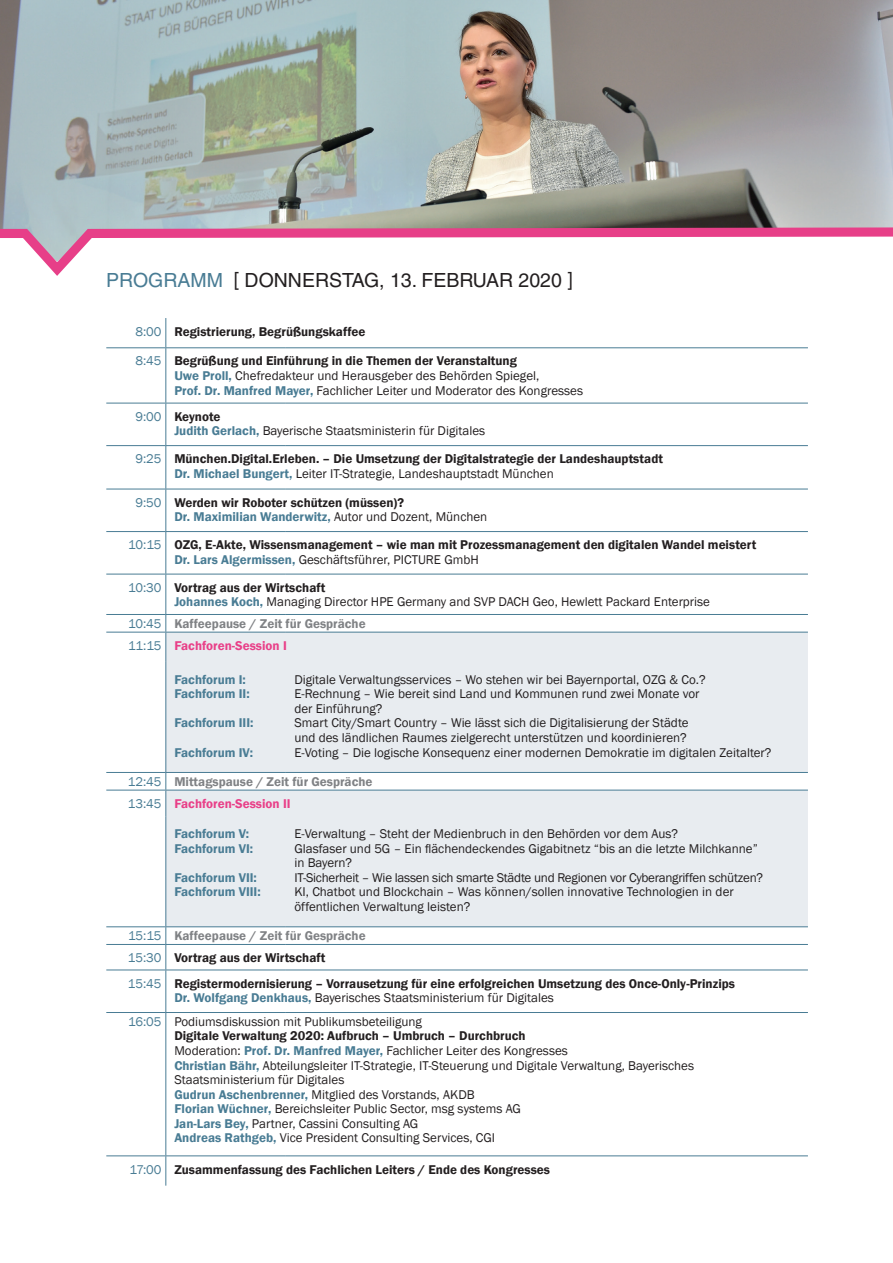
<style>
.page{position:relative;width:893px;height:1263px;background:#fff}
.page>*{position:absolute;margin:0;border:0;box-sizing:border-box;transform-origin:0 0}
.t1{font:19.5px "Helvetica";color:#231f20}
.t2{font:13.05px/14.5px "Franklin Gothic";color:#231f20}
.t3{font:600 13.05px/14.5px "Franklin Gothic";color:#231f20}
.t4{font:600 13.05px/21.9px "Franklin Gothic";color:#808285}
.t5{font:600 13.05px/14.5px "Franklin Gothic";color:#497c94}
.s1{color:#497c94}
.s2{font-weight:400;color:#497c94}
.s3{font-weight:600}
.s4{font-weight:600;color:#497c94}
.s5{font-weight:400}
.s6{color:#e83f88}
.s7{color:#231f20}
</style>
<div class="page">
<svg style="left:166px;top:532px;width:642px;height:82px"></svg>
<div style="left:166px;top:633px;width:642px;height:293px;background:#e8ecf0"></div>
<svg style="left:165px;top:318px;width:1px;height:29px"></svg>
<hr style="left:106px;top:347px;width:60px;height:1px;background:#497c94">
<hr style="left:166px;top:347px;width:120px;height:1px;background:#497c94">
<hr style="left:165px;top:348px;width:1px;height:55px;background:#497c94">
<hr style="left:286px;top:347px;width:522px;height:1px;background:#497c94">
<hr style="left:106px;top:403px;width:60px;height:1px;background:#497c94">
<hr style="left:166px;top:403px;width:120px;height:1px;background:#497c94">
<hr style="left:165px;top:403px;width:1px;height:42px;background:#497c94">
<hr style="left:286px;top:403px;width:522px;height:1px;background:#497c94">
<hr style="left:106px;top:445px;width:60px;height:1px;background:#497c94">
<hr style="left:166px;top:445px;width:120px;height:1px;background:#497c94">
<hr style="left:165px;top:446px;width:1px;height:43px;background:#497c94">
<hr style="left:286px;top:445px;width:522px;height:1px;background:#497c94">
<hr style="left:106px;top:489px;width:60px;height:1px;background:#497c94">
<hr style="left:166px;top:489px;width:120px;height:1px;background:#497c94">
<hr style="left:165px;top:489px;width:1px;height:42px;background:#497c94">
<hr style="left:286px;top:489px;width:522px;height:1px;background:#497c94">
<hr style="left:106px;top:531px;width:60px;height:1px;background:#497c94">
<hr style="left:166px;top:531px;width:120px;height:1px;background:#497c94">
<hr style="left:165px;top:532px;width:1px;height:42px;background:#497c94">
<hr style="left:286px;top:531px;width:522px;height:1px;background:#497c94">
<hr style="left:106px;top:574px;width:60px;height:1px;background:#497c94">
<hr style="left:166px;top:574px;width:120px;height:1px;background:#497c94">
<hr style="left:165px;top:574px;width:1px;height:40px;background:#497c94">
<hr style="left:286px;top:574px;width:522px;height:1px;background:#497c94">
<hr style="left:106px;top:614px;width:60px;height:1px;background:#497c94">
<hr style="left:166px;top:614px;width:120px;height:1px;background:#497c94">
<svg style="left:165px;top:615px;width:1px;height:17px"></svg>
<hr style="left:286px;top:614px;width:522px;height:1px;background:#497c94">
<hr style="left:165px;top:662px;width:1px;height:110px;background:#497c94">
<hr style="left:106px;top:772px;width:60px;height:1px;background:#497c94">
<hr style="left:165px;top:816px;width:1px;height:110px;background:#497c94">
<hr style="left:106px;top:926px;width:60px;height:1px;background:#497c94">
<hr style="left:106px;top:944px;width:60px;height:1px;background:#497c94">
<hr style="left:166px;top:944px;width:120px;height:1px;background:#497c94">
<svg style="left:165px;top:927px;width:1px;height:42px"></svg>
<hr style="left:286px;top:944px;width:522px;height:1px;background:#497c94">
<hr style="left:106px;top:1012px;width:60px;height:1px;background:#497c94">
<hr style="left:166px;top:1012px;width:120px;height:1px;background:#497c94">
<hr style="left:165px;top:1013px;width:1px;height:142px;background:#497c94">
<hr style="left:286px;top:1012px;width:522px;height:1px;background:#497c94">
<hr style="left:106px;top:969px;width:60px;height:1px;background:#497c94">
<hr style="left:166px;top:969px;width:120px;height:1px;background:#497c94">
<hr style="left:165px;top:970px;width:1px;height:42px;background:#497c94">
<hr style="left:286px;top:969px;width:522px;height:1px;background:#497c94">
<hr style="left:106px;top:1155px;width:60px;height:1px;background:#497c94">
<hr style="left:166px;top:1155px;width:120px;height:1px;background:#497c94">
<svg style="left:165px;top:1156px;width:1px;height:29px"></svg>
<hr style="left:286px;top:1155px;width:522px;height:1px;background:#497c94">
<hr style="left:166px;top:772px;width:120px;height:1px;background:#497c94">
<hr style="left:286px;top:772px;width:522px;height:1px;background:#497c94">
<hr style="left:166px;top:926px;width:120px;height:1px;background:#497c94">
<hr style="left:286px;top:926px;width:522px;height:1px;background:#497c94">
<hr style="left:106px;top:790px;width:60px;height:1px;background:#497c94">
<hr style="left:166px;top:790px;width:120px;height:1px;background:#497c94">
<svg style="left:165px;top:773px;width:1px;height:43px"></svg>
<hr style="left:286px;top:790px;width:522px;height:1px;background:#497c94">
<hr style="left:106px;top:632px;width:60px;height:1px;background:#497c94">
<hr style="left:166px;top:632px;width:120px;height:1px;background:#497c94">
<hr style="left:165px;top:632px;width:1px;height:30px;background:#497c94">
<hr style="left:286px;top:632px;width:522px;height:1px;background:#497c94">
<img style="left:0;top:0;width:893px;height:227px">
<svg style="left:0;top:227px;width:893px;height:49px"></svg>
<h1 class="t1" style="left:106px;top:269px;width:468px"><span class="s1">PROGRAMM</span> [ DONNERSTAG, 13. FEBRUAR 2020 ]</h1>
<p class="t3" style="left:135px;top:324px;width:232px"><span class="s2">8:00</span> Registrierung, Begrüßungskaffee</p>
<p class="t2" style="left:174px;top:354px;width:410px;text-indent:-39px"><span class="s1">8:45</span> <span class="s3">Begrüßung und Einführung in die Themen der Veranstaltung<br></span><span class="s4">Uwe Proll,</span> Chefredakteur und Herausgeber des Behörden Spiegel,<br><span class="s4">Prof. Dr. Manfred Mayer,</span> Fachlicher Leiter und Moderator des Kongresses</p>
<p class="t2" style="left:174px;top:409px;width:312px;text-indent:-39px"><span class="s1">9:00</span> <span class="s3">Keynote<br></span><span class="s4">Judith Gerlach,</span> Bayerische Staatsministerin für Digitales</p>
<p class="t3" style="left:174px;top:452px;width:490px;text-indent:-39px"><span class="s2">9:25</span> München.Digital.Erleben. – Die Umsetzung der Digitalstrategie der Landeshauptstadt<br><span class="s1">Dr. Michael Bungert,</span> <span class="s5">Leiter IT-Strategie, Landeshauptstadt München</span></p>
<p class="t3" style="left:174px;top:495px;width:314px;text-indent:-39px"><span class="s2">9:50</span> Werden wir Roboter schützen (müssen)?<br><span class="s1">Dr. Maximilian Wanderwitz,</span> <span class="s5">Autor und Dozent, München</span></p>
<p class="t3" style="left:174px;top:538px;width:583px;text-indent:-46px"><span class="s2">10:15</span> OZG, E-Akte, Wissensmanagement – wie man mit Prozessmanagement den digitalen Wandel meistert<br><span class="s1">Dr. Lars Algermissen,</span> <span class="s5">Geschäftsführer, PICTURE GmbH</span></p>
<p class="t2" style="left:174px;top:580px;width:537px;text-indent:-46px"><span class="s1">10:30</span> <span class="s3">Vortrag aus der Wirtschaft<br></span><span class="s4">Johannes Koch,</span> Managing Director HPE Germany and SVP DACH Geo, Hewlett Packard Enterprise</p>
<p class="t4" style="left:128px;top:613px;width:239px"><span class="s2">10:45</span> Kaffeepause / Zeit für Gespräche<br><span class="s2">11:15</span> <span class="s6">Fachforen-Session I</span></p>
<p class="t5" style="left:174px;top:672px;width:77px">Fachforum I:<br>Fachforum II:</p>
<p class="t5" style="left:174px;top:716px;width:81px">Fachforum III:</p>
<p class="t5" style="left:174px;top:745px;width:80px">Fachforum IV:</p>
<p class="t2" style="left:294px;top:672px;width:479px">Digitale Verwaltungsservices – Wo stehen wir bei Bayernportal, OZG &amp; Co.?<br>E-Rechnung – Wie bereit sind Land und Kommunen rund zwei Monate vor<br>der Einführung?<br>Smart City/Smart Country – Wie lässt sich die Digitalisierung der Städte<br>und des ländlichen Raumes zielgerecht unterstützen und koordinieren?<br>E-Voting – Die logische Konsequenz einer modernen Demokratie im digitalen Zeitalter?</p>
<p class="t4" style="left:128px;top:771px;width:246px"><span class="s2">12:45</span> Mittagspause / Zeit für Gespräche<br><span class="s2">13:45</span> <span class="s6">Fachforen-Session II</span></p>
<p class="t5" style="left:174px;top:827px;width:80px">Fachforum V:<br>Fachforum VI:</p>
<p class="t5" style="left:174px;top:870px;width:88px">Fachforum VII:<br>Fachforum VIII:</p>
<p class="t2" style="left:294px;top:827px;width:470px">E-Verwaltung – Steht der Medienbruch in den Behörden vor dem Aus?<br>Glasfaser und 5G – Ein flächendeckendes Gigabitnetz “bis an die letzte Milchkanne” in Bayern?<br>IT-Sicherheit – Wie lassen sich smarte Städte und Regionen vor Cyberangriffen schützen?<br>KI, Chatbot und Blockchain – Was können/sollen innovative Technologien in der öffentlichen Verwaltung leisten?</p>
<p class="t4" style="left:128px;top:925px;width:239px"><span class="s2">15:15</span> Kaffeepause / Zeit für Gespräche<br><span class="s2">15:30</span> <span class="s7">Vortrag aus der Wirtschaft</span></p>
<p class="t3" style="left:174px;top:976px;width:562px;text-indent:-46px"><span class="s2">15:45</span> Registermodernisierung – Vorrausetzung für eine erfolgreichen Umsetzung des Once-Only-Prinzips<br><span class="s1">Dr. Wolfgang Denkhaus,</span> <span class="s5">Bayerisches Staatsministerium für Digitales</span></p>
<p class="t2" style="left:174px;top:1014px;width:521px;text-indent:-46px"><span class="s1">16:05</span> Podiumsdiskussion mit Publikumsbeteiligung<br><span class="s3">Digitale Verwaltung 2020: Aufbruch – Umbruch – Durchbruch<br></span>Moderation: <span class="s4">Prof. Dr. Manfred Mayer,</span> Fachlicher Leiter des Kongresses<br><span class="s4">Christian Bähr,</span> Abteilungsleiter IT-Strategie, IT-Steuerung und Digitale Verwaltung, Bayerisches Staatsministerium für Digitales<br><span class="s4">Gudrun Aschenbrenner,</span> Mitglied des Vorstands, AKDB<br><span class="s4">Florian Wüchner,</span> Bereichsleiter Public Sector, msg systems AG<br><span class="s4">Jan-Lars Bey,</span> Partner, Cassini Consulting AG<br><span class="s4">Andreas Rathgeb,</span> Vice President Consulting Services, CGI</p>
<p class="t3" style="left:130px;top:1162px;width:422px"><span class="s2">17:00</span> Zusammenfassung des Fachlichen Leiters / Ende des Kongresses</p>
</div>
